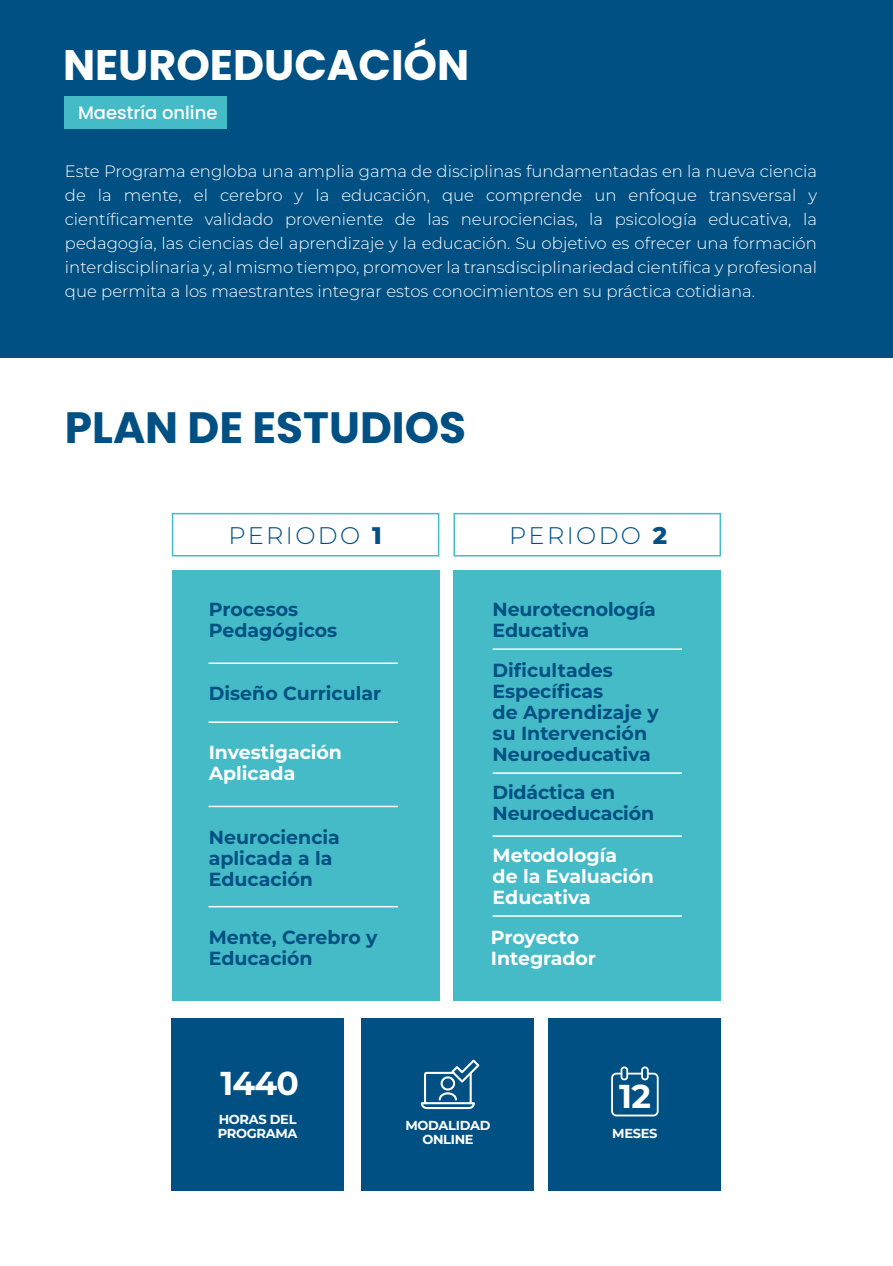
<style>
.page{position:relative;width:893px;height:1266px;background:#fff}
.page>*{position:absolute;margin:0;border:0;box-sizing:border-box;transform-origin:0 0}
.t1{font:700 43.8px "Poppins";color:#005083}
.t2{font:700 42.75px "Poppins";color:#fff}
.t3{font:700 33px "Montserrat";letter-spacing:-.025em;color:#fff}
.t4{font:300 24px "Montserrat";letter-spacing:.1em;color:#005083}
.t5{font:700 18.9px/21px "Montserrat";color:#005083}
.t6{font:700 18.9px/21px "Montserrat";color:#fff}
.t7{font:500 18px "Poppins";color:#fff}
.t8{font:300 16.5px/24px "Montserrat";color:#fff;text-align:justify}
.t9{font:700 13.05px/14px "Montserrat";letter-spacing:-.025em;color:#fff}
.s1{font-weight:800}
</style>
<div class="page">
<div style="left:172px;top:1018px;width:172px;height:172px;background:#005083"></div>
<div style="left:362px;top:1018px;width:172px;height:172px;background:#005083"></div>
<div style="left:549px;top:1018px;width:172px;height:172px;background:#005083"></div>
<svg style="left:611px;top:1072px;width:48px;height:44px"></svg>
<div style="left:621px;top:1067px;width:6px;height:12px;background:#005083;border-radius:3px"></div>
<div style="left:621px;top:1066px;width:7px;height:14px;border:2px solid #fff;border-radius:3px"></div>
<div style="left:642px;top:1067px;width:6px;height:12px;background:#005083;border-radius:3px"></div>
<div style="left:641px;top:1066px;width:8px;height:14px;border:2px solid #fff;border-radius:3px"></div>
<svg style="left:420px;top:1059px;width:60px;height:51px"></svg>
<div style="left:172px;top:571px;width:267px;height:430px;background:#44bbc7"></div>
<div style="left:454px;top:571px;width:267px;height:430px;background:#44bbc7"></div>
<div style="left:0;top:0;width:893px;height:357px;background:#005083"></div>
<svg style="left:172px;top:513px;width:267px;height:43px"></svg>
<svg style="left:453px;top:513px;width:268px;height:43px"></svg>
<hr style="left:209px;top:662px;width:189px;height:2px;background:#fff">
<hr style="left:209px;top:721px;width:189px;height:2px;background:#fff">
<hr style="left:209px;top:806px;width:189px;height:1px;background:#fff">
<hr style="left:209px;top:906px;width:189px;height:1px;background:#fff">
<hr style="left:493px;top:648px;width:189px;height:2px;background:#fff">
<hr style="left:493px;top:772px;width:189px;height:2px;background:#fff">
<hr style="left:493px;top:835px;width:189px;height:2px;background:#fff">
<hr style="left:493px;top:915px;width:189px;height:2px;background:#fff">
<div style="left:64px;top:97px;width:163px;height:32px;background:#44bbc7"></div>
<h2 class="t2" style="left:63px;top:40px;width:408px">NEUROEDUCACIÓN</h2>
<p class="t7" style="left:78px;top:102px;width:141px">Maestría online</p>
<p class="t8" style="left:65px;top:158px;width:754px">Este Programa engloba una amplia gama de disciplinas fundamentadas en la nueva ciencia de la mente, el cerebro y la educación, que comprende un enfoque transversal y científicamente validado proveniente de las neurociencias, la psicología educativa, la pedagogía, las ciencias del aprendizaje y la educación. Su objetivo es ofrecer una formación interdisciplinaria y, al mismo tiempo, promover la transdisciplinariedad científica y profesional que permita a los maestrantes integrar estos conocimientos en su práctica cotidiana.</p>
<h1 class="t1" style="left:65px;top:402px;width:403px">PLAN DE ESTUDIOS</h1>
<h3 class="t4" style="left:228px;top:519px;width:155px">PERIODO <span class="s1">1</span></h3>
<h3 class="t4" style="left:509px;top:519px;width:159px">PERIODO <span class="s1">2</span></h3>
<p class="t5" style="left:209px;top:598px;width:130px">Procesos<br>Pedagógicos</p>
<p class="t5" style="left:209px;top:682px;width:174px">Diseño Curricular</p>
<p class="t6" style="left:209px;top:741px;width:135px">Investigación<br>Aplicada</p>
<p class="t5" style="left:209px;top:825px;width:133px">Neurociencia aplicada a la<br>Educación</p>
<p class="t5" style="left:493px;top:598px;width:165px">Neurotecnología<br>Educativa</p>
<p class="t5" style="left:493px;top:659px;width:168px">Dificultades<br>Específicas<br>de Aprendizaje y su Intervención<br>Neuroeducativa</p>
<p class="t5" style="left:493px;top:781px;width:163px">Didáctica en<br>Neuroeducación</p>
<p class="t6" style="left:493px;top:843px;width:163px">Metodología<br>de la Evaluación<br>Educativa</p>
<p class="t5" style="left:209px;top:925px;width:170px">Mente, Cerebro y<br>Educación</p>
<p class="t6" style="left:491px;top:925px;width:107px">Proyecto<br>Integrador</p>
<h3 class="t3" style="left:220px;top:1060px;width:80px">1440</h3>
<p class="t9" style="left:218px;top:1111px;width:81px">HORAS DEL<br>PROGRAMA</p>
<p class="t9" style="left:405px;top:1118px;width:86px;text-align:center">MODALIDAD<br>ONLINE</p>
<h3 class="t3" style="left:619px;top:1072px;width:33px">12</h3>
<p class="t9" style="left:612px;top:1125px;width:47px">MESES</p>
</div>
